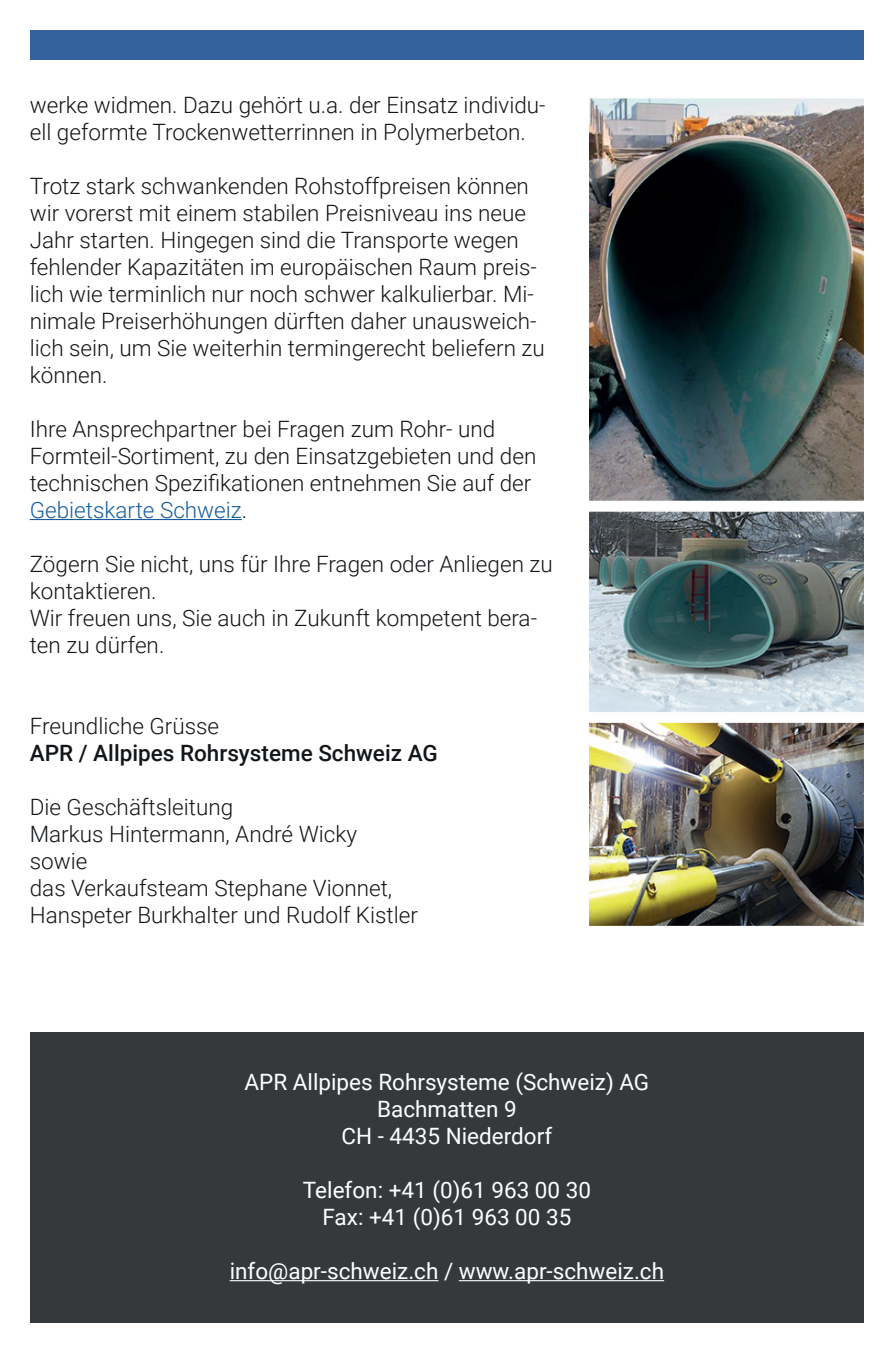
<style>
.page{position:relative;width:893px;height:1353px;background:#fff}
.page>*{position:absolute;margin:0;border:0;box-sizing:border-box;transform-origin:0 0}
.t1{font:300 22.5px/27px "Roboto";color:#131619}
.t2{font:22.5px/27px "Roboto";color:#fff;text-align:center}
.t3{font:500 22.5px "Roboto";color:#131619}
.s1{color:#175d9e}
</style>
<div class="page">
<div style="left:30px;top:1032px;width:834px;height:291px;background:#36393b"></div>
<hr style="left:230px;top:1279px;width:208px;height:1px;background:#fff">
<hr style="left:459px;top:1279px;width:205px;height:1px;background:#fff">
<img style="left:590px;top:98px;width:273px;height:829px">
<hr style="left:30px;top:519px;width:212px;height:1px;background:#175d9e">
<div style="left:30px;top:30px;width:833px;height:30px;background:#36619f"></div>
<p class="t1" style="left:30px;top:90px;width:517px">werke widmen. Dazu gehört u.a. der Einsatz individu&shy;ell geformte Trockenwetterrinnen in Polymerbeton.</p>
<p class="t1" style="left:30px;top:171px;width:516px">Trotz stark schwankenden Rohstoffpreisen können wir vorerst mit einem stabilen Preisniveau ins neue Jahr starten. Hingegen sind die Transporte wegen fehlender Kapazitäten im europäischen Raum preis&shy;lich wie terminlich nur noch schwer kalkulierbar. Mi&shy;nimale Preiserhöhungen dürften daher unausweich&shy;lich sein, um Sie weiterhin termingerecht beliefern zu können.</p>
<p class="t1" style="left:30px;top:414px;width:508px">Ihre Ansprechpartner bei Fragen zum Rohr- und Formteil-Sortiment, zu den Einsatzgebieten und den technischen Spezifikationen entnehmen Sie auf der <span class="s1">Gebietskarte Schweiz</span>.</p>
<p class="t1" style="left:30px;top:549px;width:524px">Zögern Sie nicht, uns für Ihre Fragen oder Anliegen zu kontaktieren.<br>Wir freuen uns, Sie auch in Zukunft kompetent bera&shy;ten zu dürfen.</p>
<p class="t1" style="left:30px;top:711px;width:191px">Freundliche Grüsse</p>
<p class="t3" style="left:30px;top:737px;width:409px">APR / Allpipes Rohrsysteme Schweiz AG</p>
<p class="t1" style="left:30px;top:792px;width:390px">Die Geschäftsleitung<br>Markus Hintermann, André Wicky sowie<br>das Verkaufsteam Stephane Vionnet,<br>Hanspeter Burkhalter und Rudolf Kistler</p>
<p class="t2" style="left:245px;top:1067px;width:406px">APR Allpipes Rohrsysteme (Schweiz) AG<br>Bachmatten 9<br>CH - 4435 Niederdorf</p>
<p class="t2" style="left:303px;top:1175px;width:290px">Telefon: +41 (0)61 963 00 30<br>Fax: +41 (0)61 963 00 35</p>
<p class="t2" style="left:230px;top:1256px;width:436px">info@apr-schweiz.ch / www.apr-schweiz.ch</p>
</div>
